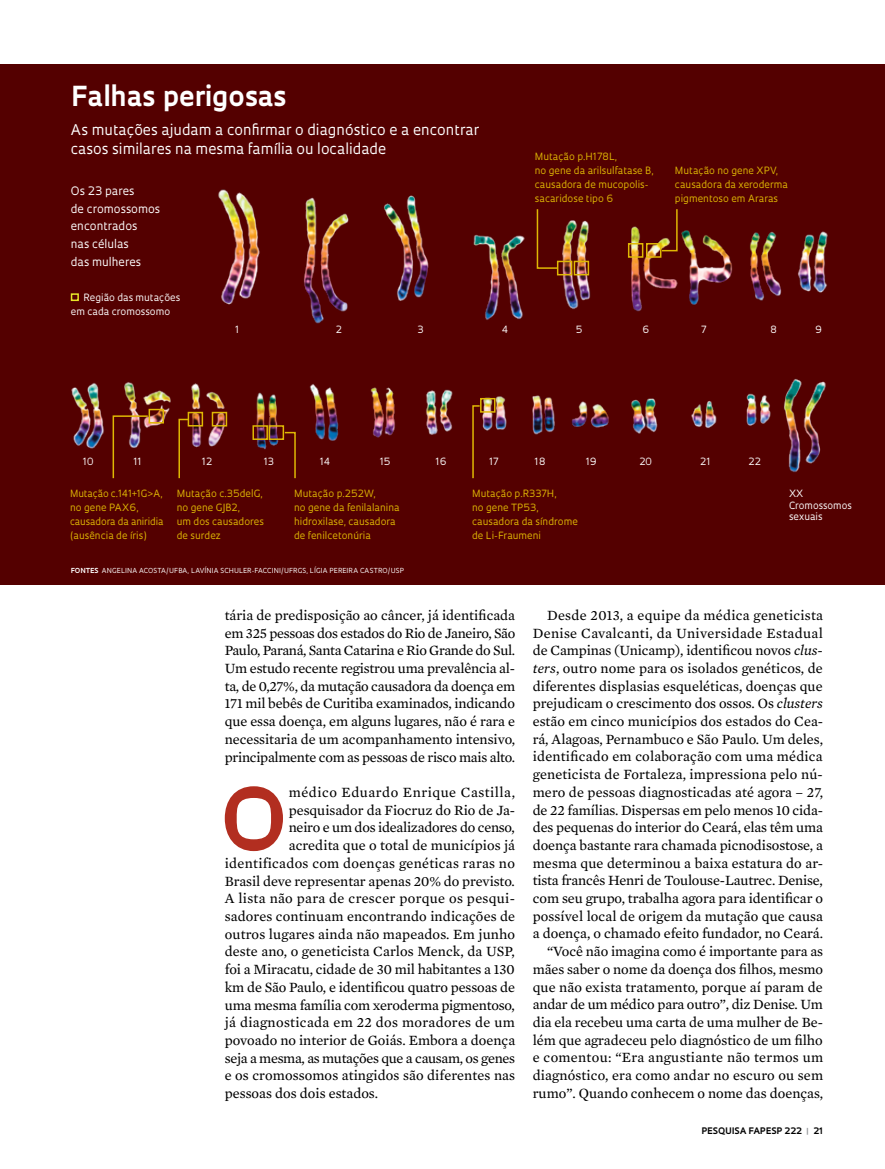
<style>
.page{position:relative;width:885px;height:1169px;background:#fff}
.page>*{position:absolute;margin:0;border:0;box-sizing:border-box;transform-origin:0 0}
.t1{font:700 83.55px "Oculum";color:#b22e20}
.t2{font:700 26.85px "Oculum";color:#fff}
.t3{font:14.4px/17.7px "Mercury Text G2";color:#000;text-align:justify}
.t4{font:14.4px/18.3px "Oculum";color:#fff}
.t5{font:14.4px "Mercury Text G2";letter-spacing:.02em;color:#000}
.t6{font:14.4px "Mercury Text G2";letter-spacing:-.02em;color:#000}
.t7{font:14.4px "Mercury Text G2";letter-spacing:.025em;color:#000}
.t8{font:14.4px "Mercury Text G2";letter-spacing:.035em;color:#000}
.t9{font:11.4px/17.7px "Oculum";color:#fff}
.t10{font:9.75px/14.1px "Oculum";color:#dfb804}
.t11{font:9.75px/11.7px "Oculum";color:#fff}
.t12{font:700 8.7px "Oculum";letter-spacing:.015em;color:#000}
.t13{font:6.75px "Oculum";letter-spacing:.015em;color:#fff}
.t14{font:700 6.75px "Oculum";color:#fff}
.s1{font-weight:400}
.s2{font-style:italic}
.s3{color:#939598}
</style>
<div class="page">
<div style="left:0;top:64px;width:885px;height:520px;background:#540000"></div>
<img style="left:218px;top:189px;width:373px;height:135px">
<img style="left:627px;top:226px;width:201px;height:86px">
<img style="left:71px;top:382px;width:157px;height:67px">
<img style="left:256px;top:384px;width:140px;height:66px">
<img style="left:784px;top:379px;width:42px;height:94px">
<img style="left:571px;top:393px;width:200px;height:41px">
<img style="left:426px;top:389px;width:129px;height:46px">
<div style="left:71px;top:293px;width:8px;height:8px;border:2px solid #e7e629"></div>
<div style="left:574px;top:261px;width:15px;height:14px;border:2px solid #dfb804"></div>
<div style="left:628px;top:243px;width:15px;height:15px;border:2px solid #dfb804"></div>
<div style="left:646px;top:243px;width:15px;height:15px;border:2px solid #dfb804"></div>
<div style="left:557px;top:261px;width:15px;height:14px;border:2px solid #dfb804"></div>
<div style="left:212px;top:412px;width:15px;height:14px;border:2px solid #dfb804"></div>
<div style="left:188px;top:412px;width:15px;height:14px;border:2px solid #dfb804"></div>
<div style="left:480px;top:398px;width:16px;height:15px;border:2px solid #dfb804"></div>
<div style="left:149px;top:409px;width:15px;height:14px;border:2px solid #dfb804"></div>
<div style="left:269px;top:425px;width:15px;height:15px;border:2px solid #dfb804"></div>
<div style="left:252px;top:425px;width:16px;height:15px;border:2px solid #dfb804"></div>
<svg style="left:536px;top:208px;width:23px;height:61px"></svg>
<svg style="left:178px;top:418px;width:12px;height:61px"></svg>
<svg style="left:472px;top:404px;width:9px;height:75px"></svg>
<svg style="left:112px;top:414px;width:37px;height:65px"></svg>
<svg style="left:283px;top:431px;width:14px;height:48px"></svg>
<svg style="left:660px;top:209px;width:18px;height:43px"></svg>
<h2 class="t2" style="left:71px;top:78px;width:217px">Falhas perigosas</h2>
<p class="t4" style="left:71px;top:120px;width:410px">As mutações ajudam a confirmar o diagnóstico e a encontrar casos similares na mesma família ou localidade</p>
<p class="t9" style="left:71px;top:181px;width:91px">Os 23 pares<br>de cromossomos encontrados<br>nas células<br>das mulheres</p>
<p class="t11" style="left:71px;top:290px;width:111px;line-height:14.1px;text-indent:13px">Região das mutações em cada cromossomo</p>
<p class="t10" style="left:535px;top:149px;width:120px">Mutação p.H178L,<br>no gene da arilsulfatase B, causadora de mucopolis&shy;sacaridose tipo 6</p>
<p class="t10" style="left:675px;top:163px;width:114px">Mutação no gene XPV, causadora da xeroderma pigmentoso em Araras</p>
<p class="t11" style="left:235px;top:323px;width:6px">1</p>
<p class="t11" style="left:642px;top:323px;width:9px">6</p>
<p class="t11" style="left:701px;top:323px;width:7px">7</p>
<p class="t11" style="left:770px;top:323px;width:8px">8</p>
<p class="t11" style="left:815px;top:323px;width:8px">9</p>
<p class="t11" style="left:336px;top:323px;width:8px">2</p>
<p class="t11" style="left:418px;top:323px;width:8px">3</p>
<p class="t11" style="left:502px;top:323px;width:8px">4</p>
<p class="t11" style="left:576px;top:323px;width:8px">5</p>
<p class="t11" style="left:83px;top:455px;width:12px">10</p>
<p class="t11" style="left:133px;top:455px;width:10px">11</p>
<p class="t11" style="left:202px;top:455px;width:12px">12</p>
<p class="t11" style="left:264px;top:455px;width:12px">13</p>
<p class="t11" style="left:320px;top:455px;width:12px">14</p>
<p class="t11" style="left:380px;top:455px;width:12px">15</p>
<p class="t11" style="left:436px;top:455px;width:13px">16</p>
<p class="t11" style="left:489px;top:455px;width:11px">17</p>
<p class="t11" style="left:535px;top:455px;width:12px">18</p>
<p class="t11" style="left:586px;top:455px;width:13px">19</p>
<p class="t11" style="left:639px;top:455px;width:14px">20</p>
<p class="t11" style="left:700px;top:455px;width:12px">21</p>
<p class="t11" style="left:748px;top:455px;width:14px">22</p>
<p class="t10" style="left:70px;top:486px;width:95px">Mutação c.141+1G&gt;A, no gene PAX6, causadora da aniridia (ausência de íris)</p>
<p class="t10" style="left:177px;top:486px;width:89px">Mutação c.35delG, no gene GJB2,<br>um dos causadores de surdez</p>
<p class="t10" style="left:294px;top:486px;width:107px">Mutação p.252W,<br>no gene da fenilalanina hidroxilase, causadora de fenilcetonúria</p>
<p class="t14" style="left:71px;top:565px;width:34px">Fo ntes <span class="s1">ang</span></p>
<p class="t13" style="left:117px;top:565px;width:63px">elina acosta/ufba</p>
<p class="t13" style="left:188px;top:565px;width:72px">, lavín ia schuler-facc</p>
<p class="t13" style="left:272px;top:565px;width:133px">in i/ufrgs, lígia pereira castro/usp</p>
<p class="t10" style="left:472px;top:486px;width:107px">Mutação p.R337H ,<br>no gene TP53, causadora da síndrome de Li-Fraumeni</p>
<p class="t11" style="left:789px;top:487px;width:64px">XX<br>Cromossomos sexuais</p>
<p class="t3" style="left:225px;top:605px;width:292px">tária de predisposição ao câncer, já identificada em 325 pessoas dos estados do Rio de Janeiro, São Paulo, Paraná, Santa Catarina e Rio Grande do Sul.<br>Um estudo recente registrou uma prevalência al&shy;ta, de 0,27%, da mutação causadora da doença em 171 mil bebês de Curitiba examinados, indicando que essa doença, em alguns lugares, não é rara e necessitaria de um acompanhamento intensivo, principalmente com as pessoas de risco mais alto.</p>
<h1 class="t1" style="left:220px;top:762px;width:67px">O</h1>
<p class="t8" style="left:289px;top:782px;width:228px">médico Eduardo Enrique Castilla,</p>
<p class="t3" style="left:289px;top:800px;width:228px">pesquisador da Fiocruz do Rio de Ja-</p>
<p class="t6" style="left:289px;top:817px;width:228px">neiro e um dos idealizadores do censo,</p>
<p class="t3" style="left:289px;top:835px;width:228px">acredita que o total de municípios já</p>
<p class="t5" style="left:225px;top:852px;width:292px">identificados com doenças genéticas raras no</p>
<p class="t3" style="left:225px;top:871px;width:291px">Brasil deve representar apenas 20% do previsto.</p>
<p class="t5" style="left:225px;top:888px;width:292px">A lista não para de crescer porque os pesqui-</p>
<p class="t3" style="left:225px;top:906px;width:292px">sadores continuam encontrando indicações de</p>
<p class="t3" style="left:225px;top:924px;width:292px">outros lugares ainda não mapeados. Em junho</p>
<p class="t3" style="left:225px;top:942px;width:292px">deste ano, o geneticista Carlos Menck, da USP,</p>
<p class="t3" style="left:225px;top:959px;width:291px">foi a Miracatu, cidade de 30 mil habitantes a 130</p>
<p class="t3" style="left:225px;top:977px;width:292px">km de São Paulo, e identificou quatro pessoas de</p>
<p class="t3" style="left:225px;top:995px;width:292px">uma mesma família com xeroderma pigmentoso,</p>
<p class="t7" style="left:225px;top:1012px;width:292px">já diagnosticada em 22 dos moradores de um</p>
<p class="t3" style="left:225px;top:1030px;width:292px">povoado no interior de Goiás. Embora a doença</p>
<p class="t6" style="left:225px;top:1047px;width:292px">seja a mesma, as mutações que a causam, os genes</p>
<p class="t3" style="left:225px;top:1065px;width:292px">e os cromossomos atingidos são diferentes nas</p>
<p class="t3" style="left:225px;top:1083px;width:155px">pessoas dos dois estados.</p>
<p class="t3" style="left:533px;top:605px;width:292px;text-align:right">Desde 2013, a equipe da médica geneticista Denise Cavalcanti, da Universidade Estadual de Campinas (Unicamp), identificou novos <span class="s2">clus&shy;ters</span>, outro nome para os isolados genéticos, de diferentes displasias esqueléticas, doenças que prejudicam o crescimento dos ossos. Os <span class="s2">clusters </span>estão em cinco municípios dos estados do Cea&shy;rá, Alagoas, Pernambuco e São Paulo. Um deles, identificado em colaboração com uma médica geneticista de Fortaleza, impressiona pelo nú&shy;mero de pessoas diagnosticadas até agora – 27, de 22 famílias. Dispersas em pelo menos 10 cida&shy;des pequenas do interior do Ceará, elas têm uma doença bastante rara chamada picnodisostose, a mesma que determinou a baixa estatura do ar&shy;tista francês Henri de Toulouse-Lautrec. Denise, com seu grupo, trabalha agora para identificar o possível local de origem da mutação que causa a doença, o chamado efeito fundador, no Ceará. “Você não imagina como é importante para as mães saber o nome da doença dos filhos, mesmo que não exista tratamento, porque aí param de andar de um médico para outro”, diz Denise. Um dia ela recebeu uma carta de uma mulher de Be&shy;lém que agradeceu pelo diagnóstico de um filho e comentou: “Era angustiante não termos um diagnóstico, era como andar no escuro ou sem rumo”. Quando conhecem o nome das doenças,</p>
<p class="t12" style="left:702px;top:1124px;width:123px">PESQUISA FAPESP 222 <span class="s3">|</span> 21</p>
</div>
